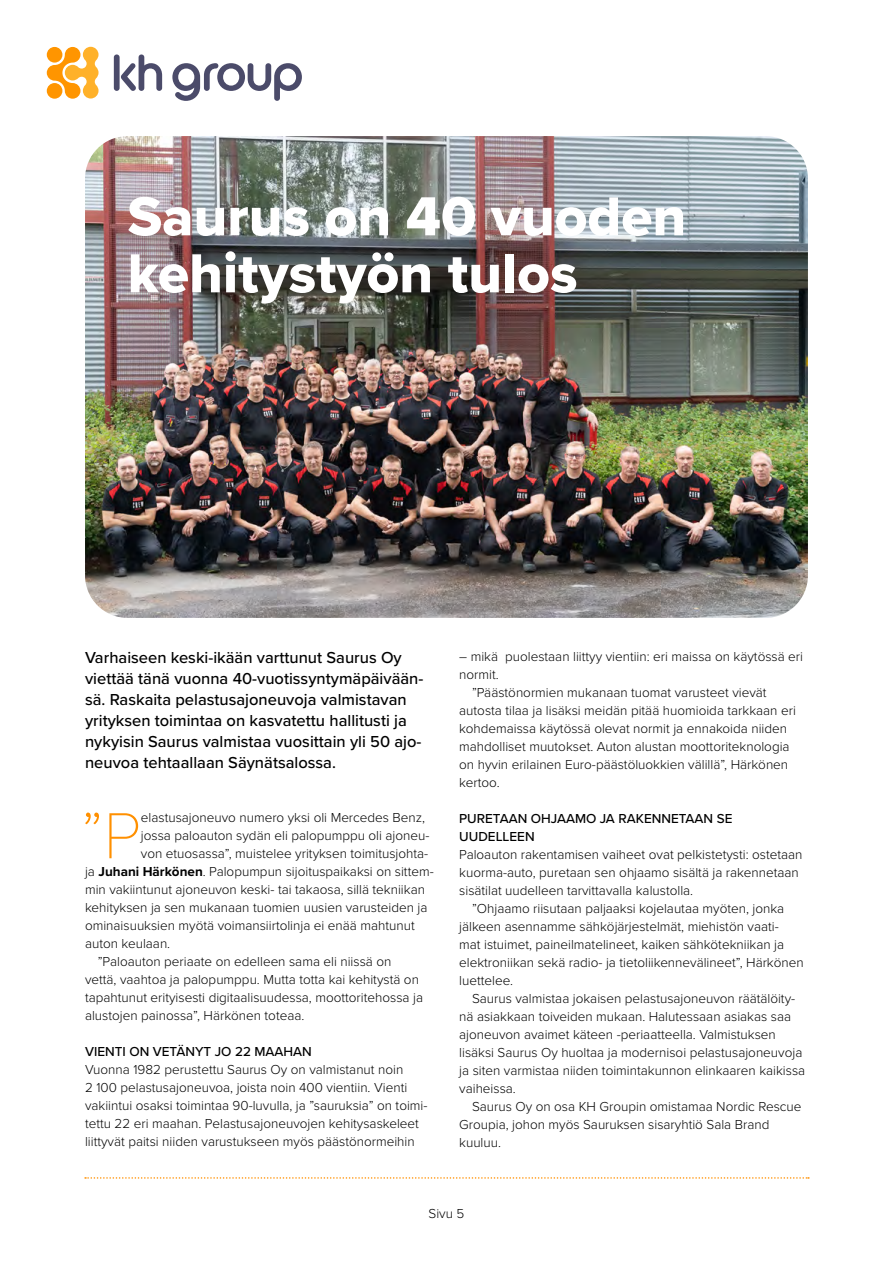
<style>
.page{position:relative;width:893px;height:1263px;background:#fff}
.page>*{position:absolute;margin:0;border:0;box-sizing:border-box;transform-origin:0 0}
.t1{font:100 67.5px "Proxima Nova T";color:#ff9000}
.t2{font:57px/57px "Proxima Nova Extrabld";color:#fff}
.t3{font:500 16.5px/21px "Proxima Nova";color:#000}
.t4{font:300 13.5px/18px "Proxima Nova";color:#000}
.t5{font:500 13.5px/18px "Proxima Nova";color:#000}
.s1{font-weight:700}
</style>
<div class="page">
<img style="left:85px;top:136px;width:723px;height:482px">
<svg style="left:85px;top:1177px;width:724px;height:2px"></svg>
<svg style="left:47px;top:47px;width:52px;height:52px"></svg>
<div style="left:47px;top:47px;width:15px;height:16px;background:#ff9500;border-radius:50%"></div>
<div style="left:47px;top:83px;width:15px;height:16px;background:#ff9500;border-radius:50%"></div>
<svg style="left:114px;top:54px;width:48px;height:37px"></svg>
<svg style="left:172px;top:63px;width:130px;height:38px"></svg>
<h2 class="t2" style="left:128px;top:187px;width:560px">Saurus on 40 vuoden kehitystyön tulos</h2>
<p class="t3" style="left:85px;top:646px;width:340px">Varhaiseen keski-ikään varttunut Saurus Oy viettää tänä vuonna 40-vuotissyntymäpäivään&shy;sä. Raskaita pelastusajoneuvoja valmistavan yrityksen toimintaa on kasvatettu hallitusti ja nykyisin Saurus valmistaa vuosittain yli 50 ajo&shy;neuvoa tehtaallaan Säynätsalossa.</p>
<p class="t4" style="left:459px;top:646px;width:345px">– mikä puolestaan liittyy vientiin: eri maissa on käytössä eri</p>
<p class="t4" style="left:459px;top:664px;width:41px">normit.</p>
<p class="t4" style="left:472px;top:682px;width:296px">”Päästönormien mukanaan tuomat varusteet vievät</p>
<p class="t4" style="left:459px;top:700px;width:338px">autosta tilaa ja lisäksi meidän pitää huomioida tarkkaan eri</p>
<p class="t4" style="left:459px;top:718px;width:329px">kohdemaissa käytössä olevat normit ja ennakoida niiden</p>
<p class="t4" style="left:459px;top:736px;width:332px">mahdolliset muutokset. Auton alustan moottoriteknologia</p>
<p class="t4" style="left:459px;top:754px;width:330px">on hyvin erilainen Euro-päästöluokkien välillä”, Härkönen</p>
<p class="t4" style="left:459px;top:772px;width:42px">kertoo.</p>
<p class="t5" style="left:459px;top:808px;width:275px">PURETAAN OHJAAMO JA RAKENNETAAN SE<br>UUDELLEEN</p>
<p class="t4" style="left:459px;top:844px;width:345px">Paloauton rakentamisen vaiheet ovat pelkistetysti: ostetaan kuorma-auto, puretaan sen ohjaamo sisältä ja rakennetaan sisätilat uudelleen tarvittavalla kalustolla.</p>
<p class="t4" style="left:459px;top:898px;width:346px;text-indent:13px">”Ohjaamo riisutaan paljaaksi kojelautaa myöten, jonka jälkeen asennamme sähköjärjestelmät, miehistön vaati-<br>mat istuimet, paineilmatelineet, kaiken sähkötekniikan ja elektroniikan sekä radio- ja tietoliikennevälineet”, Härkönen luettelee.</p>
<p class="t4" style="left:459px;top:988px;width:347px;text-indent:13px">Saurus valmistaa jokaisen pelastusajoneuvon räätälöity&shy;nä asiakkaan toiveiden mukaan. Halutessaan asiakas saa ajoneuvon avaimet käteen -periaatteella. Valmistuksen lisäksi Saurus Oy huoltaa ja modernisoi pelastusajoneuvoja ja siten varmistaa niiden toimintakunnon elinkaaren kaikissa vaiheissa.</p>
<p class="t4" style="left:459px;top:1096px;width:344px;text-indent:13px">Saurus Oy on osa KH Groupin omistamaa Nordic Rescue<br>Groupia, johon myös Sauruksen sisaryhtiö Sala Brand kuuluu.</p>
<h1 class="t1" style="left:81px;top:785px;width:61px">”P</h1>
<p class="t4" style="left:141px;top:808px;width:286px">elastusajoneuvo numero yksi oli Mercedes Benz,</p>
<p class="t4" style="left:141px;top:826px;width:290px">jossa paloauton sydän eli palopumppu oli ajoneu-</p>
<p class="t4" style="left:141px;top:844px;width:289px">von etuosassa”, muistelee yrityksen toimitusjohta-</p>
<p class="t4" style="left:85px;top:862px;width:350px">ja <span class="s1">Juhani Härkönen</span>. Palopumpun sijoituspaikaksi on sittem-</p>
<p class="t4" style="left:85px;top:880px;width:341px">min vakiintunut ajoneuvon keski- tai takaosa, sillä tekniikan</p>
<p class="t4" style="left:85px;top:898px;width:344px">kehityksen ja sen mukanaan tuomien uusien varusteiden ja</p>
<p class="t4" style="left:85px;top:916px;width:331px">ominaisuuksien myötä voimansiirtolinja ei enää mahtunut</p>
<p class="t4" style="left:85px;top:934px;width:87px">auton keulaan.</p>
<p class="t4" style="left:98px;top:952px;width:295px">”Paloauton periaate on edelleen sama eli niissä on</p>
<p class="t4" style="left:85px;top:970px;width:335px">vettä, vaahtoa ja palopumppu. Mutta totta kai kehitystä on</p>
<p class="t4" style="left:85px;top:988px;width:339px">tapahtunut erityisesti digitaalisuudessa, moottoritehossa ja</p>
<p class="t4" style="left:85px;top:1006px;width:221px">alustojen painossa”, Härkönen toteaa.</p>
<p class="t5" style="left:85px;top:1042px;width:228px">VIENTI ON VETÄNYT JO 22 MAAHAN</p>
<p class="t4" style="left:85px;top:1060px;width:344px">Vuonna 1982 perustettu Saurus Oy on valmistanut noin<br>2 100 pelastusajoneuvoa, joista noin 400 vientiin. Vienti vakiintui osaksi toimintaa 90-luvulla, ja ”sauruksia” on toimi&shy;tettu 22 eri maahan. Pelastusajoneuvojen kehitysaskeleet liittyvät paitsi niiden varustukseen myös päästönormeihin</p>
<p class="t4" style="left:429px;top:1204px;width:37px">Sivu 5</p>
</div>
